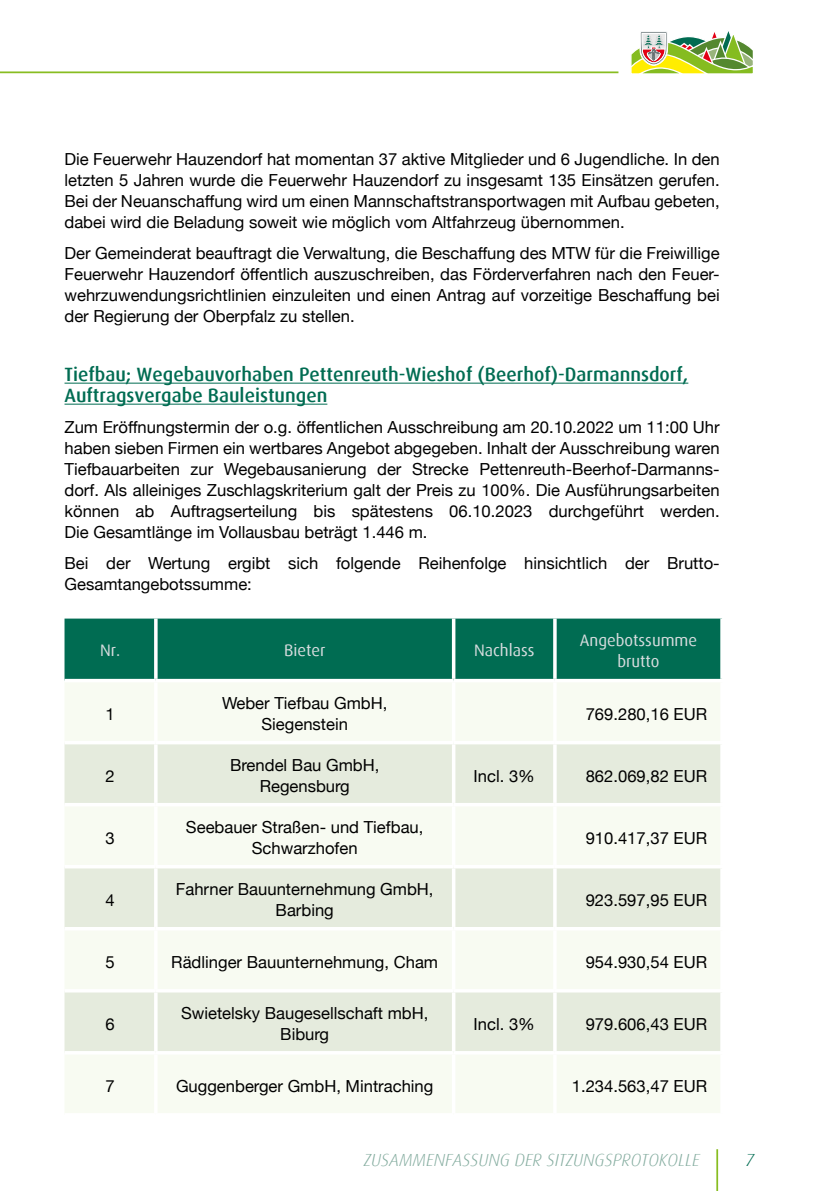
<style>
.page{position:relative;width:819px;height:1191px;background:#fff}
.page>*{position:absolute;margin:0;border:0;box-sizing:border-box;transform-origin:0 0}
.t1{font:500 19.25px/21px "Dax";color:#006c52}
.t2{font:italic 300 17.5px "Dax";color:#84ac9f}
.t3{font:italic 300 17.5px "Dax";color:#006c52}
.t4{font:16.62px/21px "Helvetica Neue";color:#000;text-align:center}
.t5{font:16.62px/21px "Dax";color:#d7dcde;text-align:center}
</style>
<div class="page">
<hr style="left:716px;top:1149px;width:2px;height:42px;background:#88bd21">
<svg style="left:631px;top:31px;width:122px;height:43px"></svg>
<svg style="left:0;top:71px;width:619px;height:3px;background:#b9d87d"></svg>
<hr style="left:64px;top:383px;width:624px;height:1px;background:#006c52">
<hr style="left:64px;top:404px;width:263px;height:1px;background:#006c52">
<div style="left:64px;top:618px;width:656px;height:61px;background:#006c52"></div>
<div style="left:65px;top:683px;width:655px;height:58px;background:#f8fbf2"></div>
<div style="left:64px;top:744px;width:656px;height:59px;background:#e5ebdd"></div>
<div style="left:65px;top:807px;width:655px;height:306px;background:#f8fbf2"></div>
<svg style="left:64px;top:868px;width:656px;height:183px;fill:#e5ebdd"></svg>
<svg style="left:154px;top:618px;width:4px;height:61px"></svg>
<hr style="left:452px;top:618px;width:3px;height:61px;background:#fff">
<hr style="left:553px;top:618px;width:3px;height:61px;background:#fff">
<hr style="left:154px;top:682px;width:4px;height:59px;background:#fff">
<hr style="left:452px;top:682px;width:3px;height:59px;background:#fff">
<hr style="left:553px;top:682px;width:3px;height:59px;background:#fff">
<hr style="left:154px;top:744px;width:4px;height:59px;background:#fff">
<hr style="left:452px;top:744px;width:3px;height:59px;background:#fff">
<hr style="left:553px;top:744px;width:3px;height:59px;background:#fff">
<hr style="left:154px;top:806px;width:4px;height:59px;background:#fff">
<hr style="left:452px;top:806px;width:3px;height:59px;background:#fff">
<hr style="left:553px;top:806px;width:3px;height:59px;background:#fff">
<hr style="left:64px;top:865px;width:92px;height:3px;background:#fff">
<hr style="left:156px;top:865px;width:297px;height:3px;background:#fff">
<hr style="left:154px;top:868px;width:4px;height:59px;background:#fff">
<hr style="left:453px;top:865px;width:102px;height:3px;background:#fff">
<hr style="left:452px;top:868px;width:3px;height:59px;background:#fff">
<hr style="left:555px;top:865px;width:168px;height:3px;background:#fff">
<hr style="left:553px;top:868px;width:3px;height:59px;background:#fff">
<hr style="left:64px;top:927px;width:92px;height:3px;background:#fff">
<hr style="left:156px;top:927px;width:297px;height:3px;background:#fff">
<hr style="left:154px;top:930px;width:4px;height:59px;background:#fff">
<hr style="left:453px;top:927px;width:102px;height:3px;background:#fff">
<hr style="left:452px;top:930px;width:3px;height:59px;background:#fff">
<hr style="left:555px;top:927px;width:168px;height:3px;background:#fff">
<hr style="left:553px;top:930px;width:3px;height:59px;background:#fff">
<hr style="left:64px;top:989px;width:92px;height:3px;background:#fff">
<hr style="left:156px;top:989px;width:297px;height:3px;background:#fff">
<hr style="left:154px;top:992px;width:4px;height:59px;background:#fff">
<hr style="left:453px;top:989px;width:102px;height:3px;background:#fff">
<hr style="left:452px;top:992px;width:3px;height:59px;background:#fff">
<hr style="left:555px;top:989px;width:168px;height:3px;background:#fff">
<hr style="left:553px;top:992px;width:3px;height:59px;background:#fff">
<hr style="left:64px;top:1051px;width:92px;height:3px;background:#fff">
<hr style="left:156px;top:1051px;width:297px;height:3px;background:#fff">
<hr style="left:154px;top:1054px;width:4px;height:59px;background:#fff">
<hr style="left:453px;top:1051px;width:102px;height:3px;background:#fff">
<hr style="left:452px;top:1054px;width:3px;height:59px;background:#fff">
<hr style="left:555px;top:1051px;width:168px;height:3px;background:#fff">
<hr style="left:553px;top:1054px;width:3px;height:59px;background:#fff">
<p class="t4" style="left:64px;top:149px;width:656px;text-align:justify">Die Feuerwehr Hauzendorf hat momentan 37 aktive Mitglieder und 6 Jugendliche. In den letzten 5 Jahren wurde die Feuerwehr Hauzendorf zu insgesamt 135 Einsätzen gerufen.<br>Bei der Neuanschaffung wird um einen Mannschaftstransportwagen mit Aufbau gebeten, dabei wird die Beladung soweit wie möglich vom Altfahrzeug übernommen.</p>
<p class="t4" style="left:64px;top:243px;width:656px;text-align:justify">Der Gemeinderat beauftragt die Verwaltung, die Beschaffung des MTW für die Freiwillige Feuerwehr Hauzendorf öffentlich auszuschreiben, das Förderverfahren nach den Feuer&shy;wehrzuwendungsrichtlinien einzuleiten und einen Antrag auf vorzeitige Beschaffung bei der Regierung der Oberpfalz zu stellen.</p>
<p class="t1" style="left:64px;top:364px;width:625px">Tiefbau; Wegebauvorhaben Pettenreuth-Wieshof (Beerhof)-Darmannsdorf,<br>Auftragsvergabe Bauleistungen</p>
<p class="t4" style="left:64px;top:418px;width:656px;text-align:justify">Zum Eröffnungstermin der o.g. öffentlichen Ausschreibung am 20.10.2022 um 11:00 Uhr haben sieben Firmen ein wertbares Angebot abgegeben. Inhalt der Ausschreibung waren Tiefbauarbeiten zur Wegebausanierung der Strecke Pettenreuth-Beerhof-Darmanns&shy;dorf. Als alleiniges Zuschlagskriterium galt der Preis zu 100%. Die Ausführungsarbeiten können ab Auftragserteilung bis spätestens 06.10.2023 durchgeführt werden.<br>Die Gesamtlänge im Vollausbau beträgt 1.446 m.</p>
<p class="t4" style="left:64px;top:553px;width:656px;text-align:left">Bei der Wertung ergibt sich folgende Reihenfolge hinsichtlich der Brutto-<br>Gesamtangebotssumme:</p>
<p class="t5" style="left:100px;top:640px;width:22px">Nr.</p>
<p class="t5" style="left:284px;top:640px;width:43px">Bieter</p>
<p class="t5" style="left:474px;top:640px;width:62px">Nachlass</p>
<p class="t5" style="left:579px;top:629px;width:119px">Angebotssumme brutto</p>
<p class="t4" style="left:105px;top:704px;width:11px">1</p>
<p class="t4" style="left:222px;top:693px;width:167px">Weber Tiefbau GmbH,<br>Siegenstein</p>
<p class="t4" style="left:585px;top:704px;width:123px">769.280,16 EUR</p>
<p class="t4" style="left:105px;top:766px;width:11px">2</p>
<p class="t4" style="left:230px;top:755px;width:151px">Brendel Bau GmbH,<br>Regensburg</p>
<p class="t4" style="left:473px;top:766px;width:63px">Incl. 3%</p>
<p class="t4" style="left:585px;top:766px;width:123px">862.069,82 EUR</p>
<p class="t4" style="left:105px;top:828px;width:11px">3</p>
<p class="t4" style="left:186px;top:817px;width:239px">Seebauer Straßen- und Tiefbau,<br>Schwarzhofen</p>
<p class="t4" style="left:585px;top:828px;width:123px">910.417,37 EUR</p>
<p class="t4" style="left:105px;top:890px;width:11px">4</p>
<p class="t4" style="left:176px;top:879px;width:259px">Fahrner Bauunternehmung GmbH,<br>Barbing</p>
<p class="t4" style="left:585px;top:890px;width:123px">923.597,95 EUR</p>
<p class="t4" style="left:105px;top:952px;width:11px">5</p>
<p class="t4" style="left:171px;top:952px;width:268px">Rädlinger Bauunternehmung, Cham</p>
<p class="t4" style="left:585px;top:952px;width:123px">954.930,54 EUR</p>
<p class="t4" style="left:105px;top:1014px;width:11px">6</p>
<p class="t4" style="left:181px;top:1003px;width:249px">Swietelsky Baugesellschaft mbH,<br>Biburg</p>
<p class="t4" style="left:473px;top:1014px;width:63px">Incl. 3%</p>
<p class="t4" style="left:585px;top:1014px;width:123px">979.606,43 EUR</p>
<p class="t4" style="left:105px;top:1076px;width:11px">7</p>
<p class="t4" style="left:176px;top:1076px;width:259px">Guggenberger GmbH, Mintraching</p>
<p class="t4" style="left:571px;top:1076px;width:137px">1.234.563,47 EUR</p>
<p class="t2" style="left:364px;top:1150px;width:337px">ZUSAMMENFASSUNG DER SITZUNGSPROTOKOLLE</p>
<p class="t3" style="left:745px;top:1150px;width:10px">7</p>
</div>
